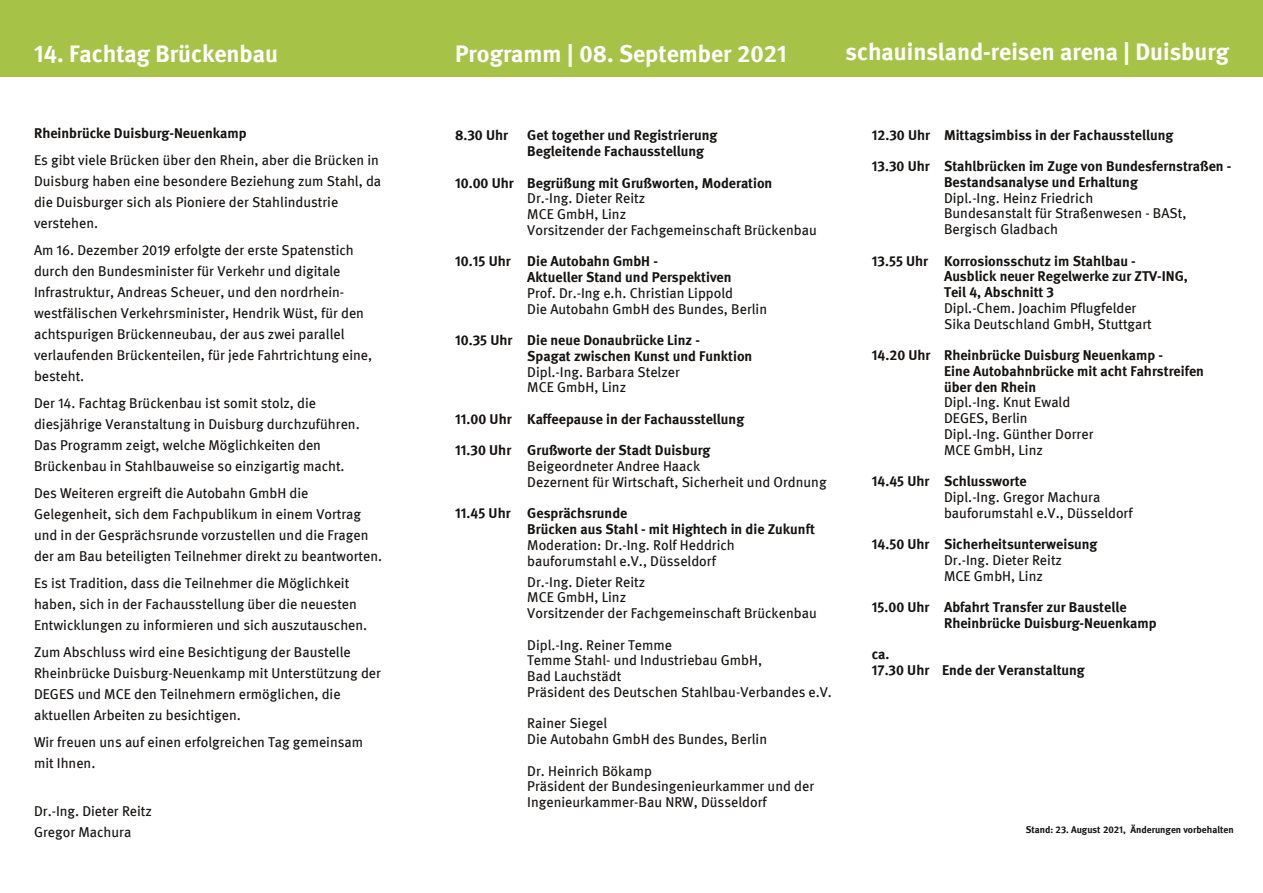
<style>
.page{position:relative;width:1263px;height:893px;background:#fff}
.page>*{position:absolute;margin:0;border:0;box-sizing:border-box;transform-origin:0 0}
.t1{font:700 24px "Meta";color:#fff}
.t2{font:14.25px/15.8px "Meta";color:#161413}
.t3{font:700 14.25px/15.8px "Meta";color:#161413}
.t4{font:700 9.75px "Meta";color:#161413}
.s1{font-family:"Meta Bold Caps Expert";font-weight:400}
.s2{font-family:"Meta Book Caps Expert"}
.s3{font-family:"Meta Bold Caps Expert"}
.s4{font-weight:700}
.s5{font-weight:400}
</style>
<div class="page">
<div style="left:0;top:0;width:421px;height:77px;background:#a6c348"></div>
<div style="left:421px;top:0;width:421px;height:77px;background:#a6c348"></div>
<div style="left:842px;top:0;width:421px;height:77px;background:#a6c348"></div>
<h1 class="t1" style="left:34px;top:44px;width:246px"><span class="s1">14</span>. Fachtag Brückenbau</h1>
<h1 class="t1" style="left:455px;top:44px;width:333px">Programm | <span class="s1">0</span>8. September <span class="s1">2021</span></h1>
<h1 class="t1" style="left:846px;top:42px;width:385px">schauinsland-reisen arena | Duisburg</h1>
<p class="t3" style="left:34px;top:126px;width:214px">Rheinbrücke Duisburg-Neuenkamp</p>
<p class="t2" style="left:34px;top:151px;width:349px;line-height:21px">Es gibt viele Brücken über den Rhein, aber die Brücken in Duisburg haben eine besondere Beziehung zum Stahl, da die Duisburger sich als Pioniere der Stahlindustrie verstehen.</p>
<p class="t2" style="left:34px;top:241px;width:340px;line-height:21px">Am <span class="s2">16</span>. Dezember <span class="s2">2019</span> erfolgte der erste Spatenstich durch den Bundesminister für Verkehr und digitale Infrastruktur, Andreas Scheuer, und den nordrhein&shy;westfälischen Verkehrsminister, Hendrik Wüst, für den achtspurigen Brückenneubau, der aus zwei parallel verlaufenden Brückenteilen, für jede Fahrtrichtung eine, besteht.</p>
<p class="t2" style="left:34px;top:394px;width:327px;line-height:21px">Der <span class="s2">14</span>. Fachtag Brückenbau ist somit stolz, die diesjährige Veranstaltung in Duisburg durchzuführen.<br>Das Programm zeigt, welche Möglichkeiten den Brückenbau in Stahlbauweise so einzigartig macht.</p>
<p class="t2" style="left:34px;top:484px;width:350px;line-height:21px">Des Weiteren ergreift die Autobahn GmbH die Gelegenheit, sich dem Fachpublikum in einem Vortrag und in der Gesprächsrunde vorzustellen und die Fragen der am Bau beteiligten Teilnehmer direkt zu beantworten.</p>
<p class="t2" style="left:34px;top:574px;width:335px;line-height:21px">Es ist Tradition, dass die Teilnehmer die Möglichkeit haben, sich in der Fachausstellung über die neuesten<br>Entwicklungen zu informieren und sich auszutauschen.</p>
<p class="t2" style="left:34px;top:643px;width:348px;line-height:21px">Zum Abschluss wird eine Besichtigung der Baustelle Rheinbrücke Duisburg-Neuenkamp mit Unterstützung der DEGES und MCE den Teilnehmern ermöglichen, die aktuellen Arbeiten zu besichtigen.</p>
<p class="t2" style="left:34px;top:733px;width:331px;line-height:21px">Wir freuen uns auf einen erfolgreichen Tag gemeinsam mit Ihnen.</p>
<p class="t2" style="left:34px;top:802px;width:119px;line-height:21px">Dr.-Ing. Dieter Reitz<br>Gregor Machura</p>
<p class="t3" style="left:455px;top:128px;width:55px"><span class="s1">8</span>.<span class="s1">30</span> Uhr</p>
<p class="t3" style="left:527px;top:128px;width:191px">Get together und Registrierung<br>Begleitende Fachausstellung</p>
<p class="t2" style="left:527px;top:176px;width:291px;text-indent:-72px"><span class="s3">10</span><span class="s4">.</span><span class="s3">00</span> <span class="s4">Uhr Begrüßung mit Grußworten, Moderation </span>Dr.-Ing. Dieter Reitz<br>MCE GmbH, Linz<br>Vorsitzender der Fachgemeinschaft Brückenbau</p>
<p class="t3" style="left:527px;top:254px;width:206px;text-indent:-72px"><span class="s1">10</span>.<span class="s1">15</span> Uhr Die Autobahn GmbH -<br>Aktueller Stand und Perspektiven</p>
<p class="t2" style="left:527px;top:286px;width:241px">Prof. Dr.-Ing e.h. Christian Lippold<br>Die Autobahn GmbH des Bundes, Berlin</p>
<p class="t3" style="left:527px;top:333px;width:227px;text-indent:-72px"><span class="s1">10</span>.<span class="s1">35</span> Uhr Die neue Donaubrücke Linz -<br>Spagat zwischen Kunst und Funktion</p>
<p class="t2" style="left:527px;top:365px;width:154px">Dipl.-Ing. Barbara Stelzer<br>MCE GmbH, Linz</p>
<p class="t3" style="left:455px;top:412px;width:291px"><span class="s1">11</span>.<span class="s1">00</span> Uhr Kaffeepause in der Fachausstellung</p>
<p class="t2" style="left:527px;top:443px;width:301px;text-indent:-72px"><span class="s3">11</span><span class="s4">.</span><span class="s3">30</span> <span class="s4">Uhr Grußworte der Stadt Duisburg<br></span>Beigeordneter Andree Haack<br>Dezernent für Wirtschaft, Sicherheit und Ordnung</p>
<p class="t3" style="left:527px;top:506px;width:289px;text-indent:-72px"><span class="s1">11</span>.<span class="s1">45</span> Uhr Gesprächsrunde<br>Brücken aus Stahl - mit Hightech in die Zukunft</p>
<p class="t2" style="left:527px;top:538px;width:209px">Moderation: Dr.-Ing. Rolf Heddrich bauforumstahl e.V., Düsseldorf</p>
<p class="t2" style="left:527px;top:575px;width:291px">Dr.-Ing. Dieter Reitz<br>MCE GmbH, Linz<br>Vorsitzender der Fachgemeinschaft Brückenbau</p>
<p class="t2" style="left:527px;top:638px;width:306px">Dipl.-Ing. Reiner Temme<br>Temme Stahl- und Industriebau GmbH,<br>Bad Lauchstädt<br>Präsident des Deutschen Stahlbau-Verbandes e.V.</p>
<p class="t2" style="left:527px;top:716px;width:241px">Rainer Siegel<br>Die Autobahn GmbH des Bundes, Berlin</p>
<p class="t2" style="left:527px;top:764px;width:288px">Dr. Heinrich Bökamp<br>Präsident der Bundesingenieurkammer und der<br>Ingenieurkammer-Bau NRW, Düsseldorf</p>
<p class="t3" style="left:872px;top:128px;width:303px"><span class="s1">12</span>.<span class="s1">30</span> Uhr Mittagsimbiss in der Fachausstellung</p>
<p class="t3" style="left:944px;top:159px;width:289px;text-indent:-72px"><span class="s1">13</span>.<span class="s1">30</span> Uhr Stahlbrücken im Zuge von Bundesfernstraßen -<br>Bestandsanalyse und Erhaltung</p>
<p class="t2" style="left:944px;top:191px;width:244px">Dipl.-Ing. Heinz Friedrich<br>Bundesanstalt für Straßenwesen - BASt,<br>Bergisch Gladbach</p>
<p class="t3" style="left:944px;top:254px;width:245px;text-indent:-72px"><span class="s1">13</span>.<span class="s1">55</span> Uhr Korrosionsschutz im Stahlbau - Ausblick neuer Regelwerke zur ZTV-ING, Teil <span class="s1">4</span>, Abschnitt <span class="s1">3<br></span><span class="s5">Dipl.-Chem. Joachim Pflugfelder<br>Sika Deutschland GmbH, Stuttgart</span></p>
<p class="t3" style="left:944px;top:348px;width:261px;text-indent:-72px"><span class="s1">14</span>.<span class="s1">20</span> Uhr Rheinbrücke Duisburg Neuenkamp -<br>Eine Autobahnbrücke mit acht Fahrstreifen über den Rhein</p>
<p class="t2" style="left:944px;top:395px;width:151px">Dipl.-Ing. Knut Ewald<br>DEGES, Berlin<br>Dipl.-Ing. Günther Dorrer<br>MCE GmbH, Linz</p>
<p class="t2" style="left:944px;top:474px;width:190px;text-indent:-72px"><span class="s3">14</span><span class="s4">.</span><span class="s3">45</span> <span class="s4">Uhr Schlussworte<br></span>Dipl.-Ing. Gregor Machura bauforumstahl e.V., Düsseldorf</p>
<p class="t2" style="left:944px;top:537px;width:155px;text-indent:-72px"><span class="s3">14</span><span class="s4">.</span><span class="s3">50</span> <span class="s4">Uhr Sicherheitsunterweisung<br></span>Dr.-Ing. Dieter Reitz<br>MCE GmbH, Linz</p>
<p class="t3" style="left:944px;top:600px;width:214px;text-indent:-72px"><span class="s1">15</span>.<span class="s1">00</span> Uhr Abfahrt Transfer zur Baustelle<br>Rheinbrücke Duisburg-Neuenkamp</p>
<p class="t3" style="left:872px;top:647px;width:215px">ca.<br><span class="s1">17</span>.<span class="s1">30</span> Uhr Ende der Veranstaltung</p>
<p class="t4" style="left:1026px;top:825px;width:209px">Stand: <span class="s1">23</span>. August <span class="s1">2021</span>, Änderungen vorbehalten</p>
</div>
